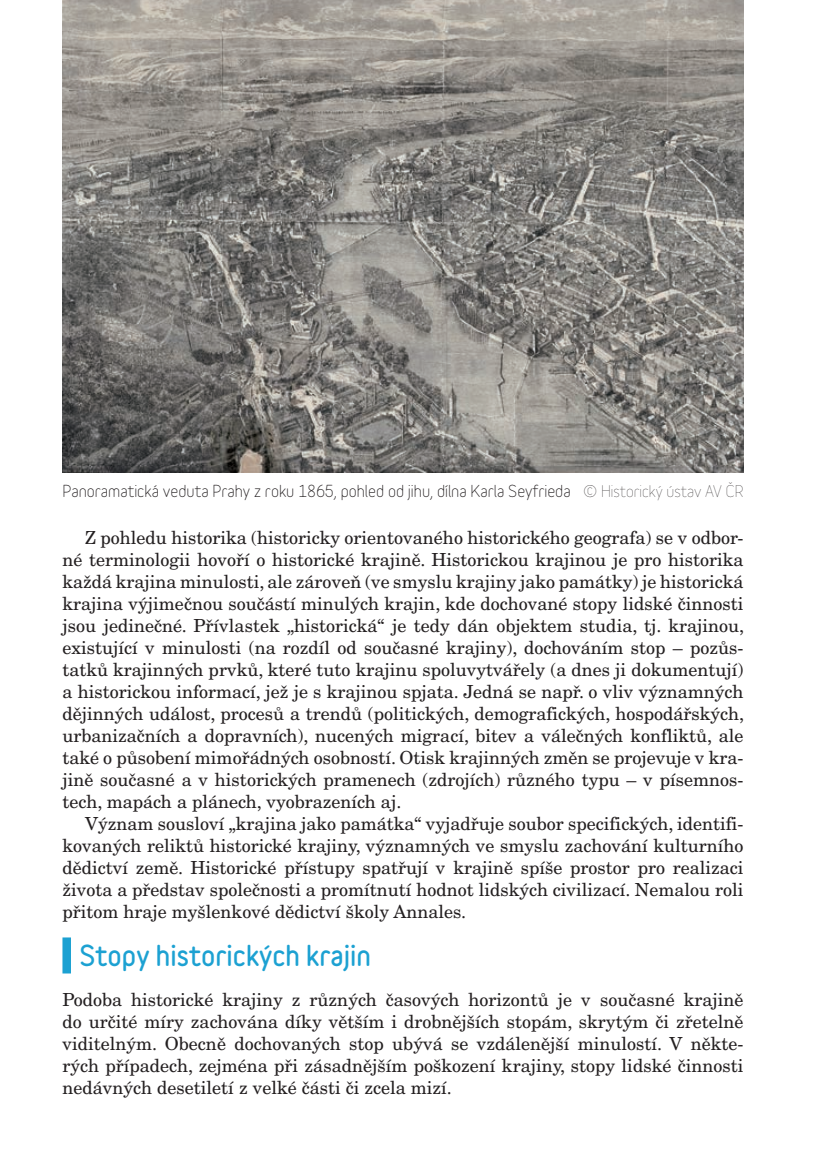
<style>
.page{position:relative;width:823px;height:1163px;background:#fff}
.page>*{position:absolute;margin:0;border:0;box-sizing:border-box;transform-origin:0 0}
.t1{font:900 26px "Variable";color:#1ca1d2}
.t2{font:18px/22px "New Century Schlbk CE";color:#231f20;text-align:justify}
.t3{font:16px "Variable";color:#231f20}
.s1{font-weight:300}
</style>
<div class="page">
<div style="left:62px;top:937px;width:9px;height:36px;background:#1ca1d2"></div>
<img style="left:62px;top:0;width:681px;height:472px">
<p class="t3" style="left:62px;top:484px;width:682px">Panoramatická veduta Prahy z roku 1865, pohled od jihu, dílna Karla Seyfrieda <span class="s1">© Historický ústav AV ČR</span></p>
<p class="t2" style="left:62px;top:526px;width:682px;text-indent:23px">Z pohledu historika (historicky orientovaného historického geografa) se v odbor&shy;né terminologii hovoří o historické krajině. Historickou krajinou je pro historika každá krajina minulosti, ale zároveň (ve smyslu krajiny jako památky) je historická krajina výjimečnou součástí minulých krajin, kde dochované stopy lidské činnosti jsou jedinečné. Přívlastek „historická“ je tedy dán objektem studia, tj. krajinou, existující v minulosti (na rozdíl od současné krajiny), dochováním stop – pozůs&shy;tatků krajinných prvků, které tuto krajinu spoluvytvářely (a dnes ji dokumentují) a historickou informací, jež je s krajinou spjata. Jedná se např. o vliv významných dějinných událost, procesů a trendů (politických, demografických, hospodářských, urbanizačních a dopravních), nucených migrací, bitev a válečných konfliktů, ale také o působení mimořádných osobností. Otisk krajinných změn se projevuje v kra&shy;jině současné a v historických pramenech (zdrojích) různého typu – v písemnos&shy;tech, mapách a plánech, vyobrazeních aj.</p>
<p class="t2" style="left:62px;top:812px;width:682px;text-indent:23px">Význam sousloví „krajina jako památka“ vyjadřuje soubor specifických, identifi&shy;kovaných reliktů historické krajiny, významných ve smyslu zachování kulturního dědictví země. Historické přístupy spatřují v krajině spíše prostor pro realizaci života a představ společnosti a promítnutí hodnot lidských civilizací. Nemalou roli přitom hraje myšlenkové dědictví školy Annales.</p>
<h1 class="t1" style="left:79px;top:944px;width:293px">Stopy historických krajin</h1>
<p class="t2" style="left:62px;top:988px;width:682px">Podoba historické krajiny z různých časových horizontů je v současné krajině do určité míry zachována díky větším i drobnějších stopám, skrytým či zřetelně viditelným. Obecně dochovaných stop ubývá se vzdálenější minulostí. V někte&shy;rých případech, zejména při zásadnějším poškození krajiny, stopy lidské činnosti nedávných desetiletí z velké části či zcela mizí.</p>
</div>
